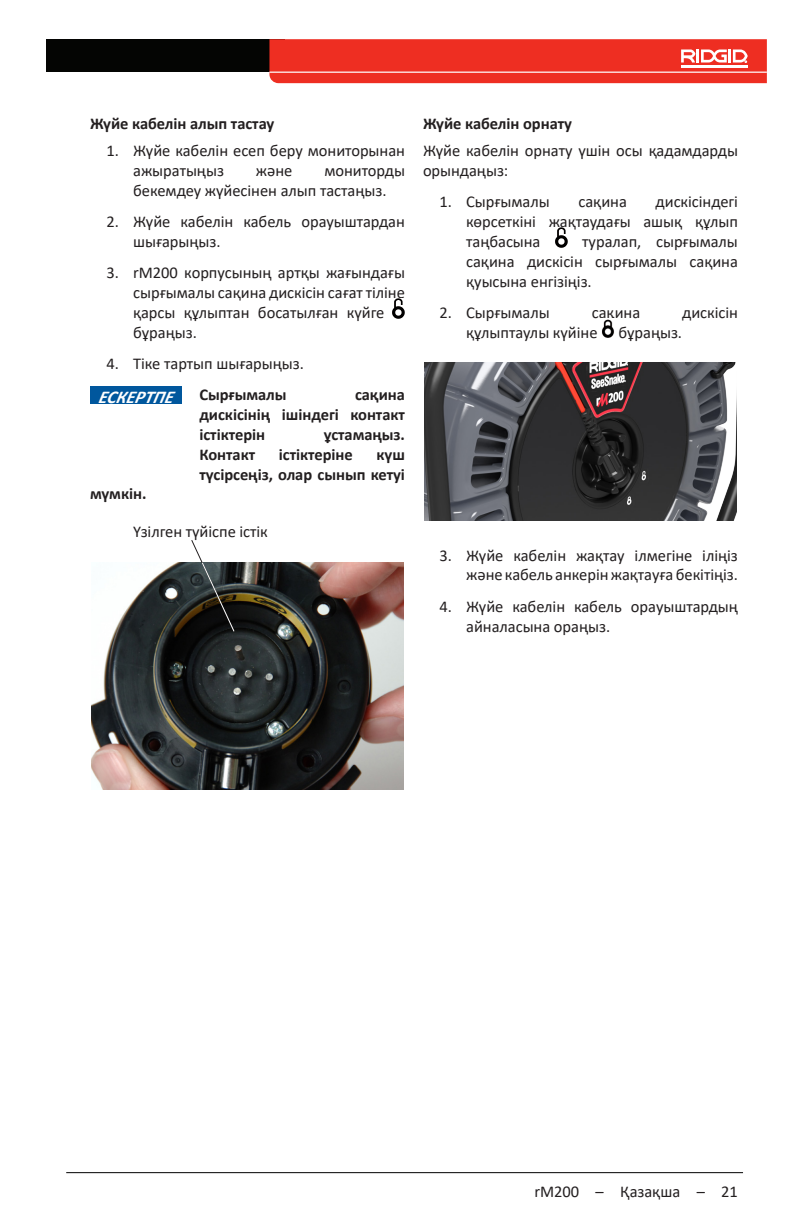
<style>
.page{position:relative;width:792px;height:1224px;background:#fff}
.page>*{position:absolute;margin:0;border:0;box-sizing:border-box;transform-origin:0 0}
.Notice_White{font:italic 700 18px "Calibri";color:#fff}
.Basic_Normal___bn{font:16.4px/19.8px "Calibri";letter-spacing:-.005em;color:#231f20}
.Basic_Bold___bb{font:700 16.4px/19.8px "Calibri";letter-spacing:-.005em;color:#231f20;text-align:justify}
.Head_3___h3{font:700 16.4px "Calibri";letter-spacing:-.005em;color:#231f20}
.Basic_Normal_left{font:16.4px "Calibri";letter-spacing:-.005em;color:#231f20}
</style>
<div class="page">
<hr style="left:66px;top:1172px;width:677px;height:1px;background:#000">
<div style="left:46px;top:39px;width:239px;height:33px;background:#040503"></div>
<svg style="left:269px;top:39px;width:498px;height:44px;background:#ee3b30"></svg>
<img style="left:393px;top:298px;width:12px;height:20px">
<div style="left:90px;top:386px;width:91px;height:18px;background:#00579d"></div>
<img style="left:91px;top:563px;width:313px;height:226px">
<svg style="left:190px;top:540px;width:46px;height:93px"></svg>
<img style="left:555px;top:227px;width:13px;height:20px">
<img style="left:602px;top:319px;width:12px;height:18px">
<img style="left:424px;top:363px;width:313px;height:157px">
<p class="Head_3___h3" style="left:90px;top:112px;width:186px">Жүйе кабелін алып тастау</p>
<p class="Basic_Normal___bn" style="left:133px;top:141px;width:273px;text-indent:-27px">1. Жүйе кабелін есеп беру мониторынан ажыратыңыз</p>
<p class="Basic_Normal___bn" style="left:133px;top:160px;width:273px;text-indent:191px">мониторды бекемдеу жүйесінен алып тастаңыз.</p>
<p class="Basic_Normal___bn" style="left:133px;top:212px;width:273px;text-indent:-27px">2. Жүйе кабелін кабель орауыштардан шығарыңыз.</p>
<p class="Basic_Normal___bn" style="left:133px;top:263px;width:273px;text-indent:-27px">3. rM200 корпусының артқы жағындағы сырғымалы сақина дискісін сағат тіліне қарсы құлыптан босатылған күйге бұраңыз.</p>
<p class="Basic_Normal___bn" style="left:106px;top:353px;width:199px">4. Тіке тартып шығарыңыз.</p>
<p class="Notice_White" style="left:98px;top:384px;width:81px">ЕСКЕРТПЕ</p>
<p class="Basic_Bold___bb" style="left:199px;top:385px;width:89px">Сырғымалы</p>
<p class="Basic_Normal___bn" style="left:256px;top:160px;width:38px">және</p>
<p class="Basic_Bold___bb" style="left:199px;top:385px;width:207px;text-indent:156px">сақина дискісінің ішіндегі контакт істіктерін</p>
<p class="Basic_Bold___bb" style="left:324px;top:424px;width:83px">ұстамаңыз.</p>
<p class="Basic_Bold___bb" style="left:199px;top:444px;width:57px">Контакт</p>
<p class="Basic_Bold___bb" style="left:279px;top:444px;width:75px">істіктеріне</p>
<p class="Basic_Bold___bb" style="left:199px;top:444px;width:207px;text-align:right">күш<br>түсірсеңіз, олар сынып кетуі</p>
<p class="Basic_Bold___bb" style="left:90px;top:484px;width:58px">мүмкін.</p>
<p class="Basic_Normal_left" style="left:133px;top:520px;width:136px">Үзілген түйіспе істік</p>
<p class="Head_3___h3" style="left:423px;top:112px;width:150px">Жүйе кабелін орнату</p>
<p class="Basic_Normal___bn" style="left:423px;top:141px;width:317px">Жүйе кабелін орнату үшін осы қадамдарды орындаңыз:</p>
<p class="Basic_Normal___bn" style="left:439px;top:192px;width:112px">1. Сырғымалы</p>
<p class="Basic_Normal___bn" style="left:579px;top:192px;width:50px">сақина</p>
<p class="Basic_Normal___bn" style="left:466px;top:192px;width:273px;text-align:justify;text-indent:189px">дискісіндегі көрсеткіні жақтаудағы ашық құлып таңбасына</p>
<p class="Basic_Normal___bn" style="left:466px;top:231px;width:273px;text-align:justify;text-indent:116px">туралап, сырғымалы сақина дискісін сырғымалы сақина қуысына енгізіңіз.</p>
<p class="Basic_Normal___bn" style="left:439px;top:302px;width:112px">2. Сырғымалы</p>
<p class="Basic_Normal___bn" style="left:592px;top:302px;width:50px">сақина</p>
<p class="Basic_Normal___bn" style="left:682px;top:302px;width:57px">дискісін</p>
<p class="Basic_Normal___bn" style="left:466px;top:322px;width:133px">құлыптаулы күйіне</p>
<p class="Basic_Normal___bn" style="left:619px;top:322px;width:65px">бұраңыз.</p>
<p class="Basic_Normal___bn" style="left:439px;top:545px;width:300px;text-align:right">3. Жүйе кабелін жақтау ілмегіне іліңіз және кабель анкерін жақтауға бекітіңіз.</p>
<p class="Basic_Normal___bn" style="left:466px;top:596px;width:273px;text-indent:-27px">4. Жүйе кабелін кабель орауыштардың айналасына ораңыз.</p>
<p class="Basic_Normal___bn" style="left:534px;top:1181px;width:205px">rM200 – Қазақша – 21</p>
</div>
